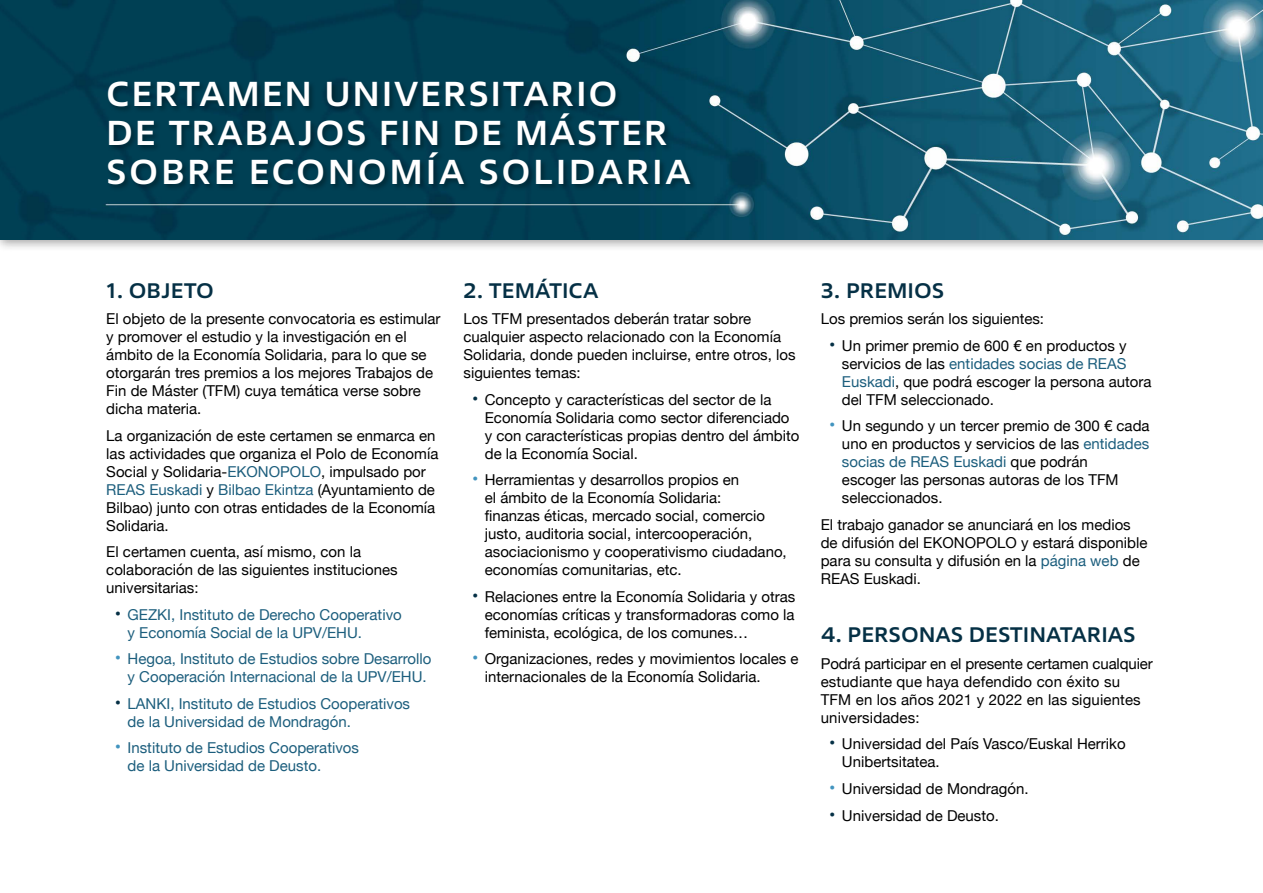
<style>
.page{position:relative;width:1263px;height:893px;background:#fff}
.page>*{position:absolute;margin:0;border:0;box-sizing:border-box;transform-origin:0 0}
.t1{font:500 semi-expanded 34.5px/39px "Fact";letter-spacing:.05em;color:#fff}
.t2{font:500 semi-expanded 21px "Fact";color:#053045}
.t3{font:15px/18px "Helvetica Neue";color:#000}
.t4{font:15px/18px "Helvetica Neue";color:#1c5e7d}
.s1{color:#1c5e7d}
.s2{font-weight:700;font-size:18px;color:#053045}
.s3{font-weight:700;font-size:18px;color:#4294bf}
</style>
<div class="page">
<div style="left:0;top:0;width:1263px;height:252px;background:#000;opacity:.35"></div>
<img style="left:0;top:0;width:1263px;height:239px">
<div style="left:106px;top:80px;width:592px;height:112px;background:#000;opacity:.35"></div>
<h1 class="t1" style="left:106px;top:74px;width:586px">CERTAMEN UNIVERSITARIO<br>DE TRABAJOS FIN DE MÁSTER<br>SOBRE ECONOMÍA SOLIDARIA</h1>
<h2 class="t2" style="left:106px;top:277px;width:109px">1. OBJETO</h2>
<p class="t3" style="left:106px;top:311px;width:336px">El objeto de la presente convocatoria es estimular y promover el estudio y la investigación en el ámbito de la Economía Solidaria, para lo que se otorgarán tres premios a los mejores Trabajos de Fin de Máster (TFM) cuya temática verse sobre dicha materia.</p>
<p class="t3" style="left:106px;top:427px;width:334px">La organización de este certamen se enmarca en las actividades que organiza el Polo de Economía Social y Solidaria-<span class="s1">EKONOPOLO</span>, impulsado por <span class="s1">REAS Euskadi</span> y <span class="s1">Bilbao Ekintza</span> (Ayuntamiento de Bilbao) junto con otras entidades de la Economía Solidaria.</p>
<p class="t3" style="left:106px;top:544px;width:293px">El certamen cuenta, así mismo, con la colaboración de las siguientes instituciones universitarias:</p>
<p class="t4" style="left:128px;top:606px;width:276px;text-indent:-13px"><span class="s2">•</span> GEZKI, Instituto de Derecho Cooperativo y Economía Social de la UPV/EHU.</p>
<p class="t4" style="left:115px;top:651px;width:318px;text-align:center"><span class="s3">•</span> Hegoa, Instituto de Estudios sobre Desarrollo y Cooperación Internacional de la UPV/EHU.</p>
<p class="t4" style="left:128px;top:695px;width:284px;text-indent:-13px"><span class="s2">•</span> LANKI, Instituto de Estudios Cooperativos de la Universidad de Mondragón.</p>
<p class="t4" style="left:128px;top:740px;width:233px;text-indent:-13px"><span class="s3">•</span> Instituto de Estudios Cooperativos de la Universidad de Deusto.</p>
<h2 class="t2" style="left:463px;top:277px;width:136px">2. TEMÁTICA</h2>
<p class="t3" style="left:463px;top:311px;width:334px">Los TFM presentados deberán tratar sobre cualquier aspecto relacionado con la Economía Solidaria, donde pueden incluirse, entre otros, los siguientes temas:</p>
<p class="t3" style="left:485px;top:391px;width:316px;text-indent:-13px"><span class="s2">•</span> Concepto y características del sector de la Economía Solidaria como sector diferenciado y con características propias dentro del ámbito de la Economía Social.</p>
<p class="t3" style="left:485px;top:472px;width:303px;text-indent:-13px"><span class="s3">•</span> Herramientas y desarrollos propios en<br>el ámbito de la Economía Solidaria:<br>finanzas éticas, mercado social, comercio justo, auditoria social, intercooperación, asociacionismo y cooperativismo ciudadano, economías comunitarias, etc.</p>
<p class="t3" style="left:485px;top:588px;width:312px;text-align:justify;text-indent:-13px"><span class="s2">•</span> Relaciones entre la Economía Solidaria y otras economías críticas y transformadoras como la feminista, ecológica, de los comunes…</p>
<p class="t3" style="left:485px;top:651px;width:315px;text-indent:-13px"><span class="s3">•</span> Organizaciones, redes y movimientos locales e internacionales de la Economía Solidaria.</p>
<h2 class="t2" style="left:821px;top:277px;width:125px">3. PREMIOS</h2>
<p class="t3" style="left:821px;top:311px;width:225px">Los premios serán los siguientes:</p>
<p class="t3" style="left:842px;top:337px;width:311px;text-indent:-13px"><span class="s2">•</span> Un primer premio de 600 € en productos y servicios de las <span class="s1">entidades socias de REAS Euskadi</span>, que podrá escoger la persona autora del TFM seleccionado.</p>
<p class="t3" style="left:842px;top:418px;width:309px;text-indent:-13px"><span class="s3">•</span> Un segundo y un tercer premio de 300 € cada uno en productos y servicios de las <span class="s1">entidades socias de REAS Euskadi</span> que podrán<br>escoger las personas autoras de los TFM seleccionados.</p>
<p class="t3" style="left:821px;top:516px;width:328px">El trabajo ganador se anunciará en los medios de difusión del EKONOPOLO y estará disponible para su consulta y difusión en la <span class="s1">página web</span> de REAS Euskadi.</p>
<h2 class="t2" style="left:821px;top:622px;width:316px">4. PERSONAS DESTINATARIAS</h2>
<p class="t3" style="left:821px;top:655px;width:334px">Podrá participar en el presente certamen cualquier estudiante que haya defendido con éxito su TFM en los años 2021 y 2022 en las siguientes universidades:</p>
<p class="t3" style="left:842px;top:736px;width:285px;text-indent:-13px"><span class="s2">•</span> Universidad del País Vasco/Euskal Herriko<br>Unibertsitatea.</p>
<p class="t3" style="left:829px;top:780px;width:201px"><span class="s3">•</span> Universidad de Mondragón.</p>
<p class="t3" style="left:829px;top:807px;width:171px"><span class="s2">•</span> Universidad de Deusto.</p>
</div>
